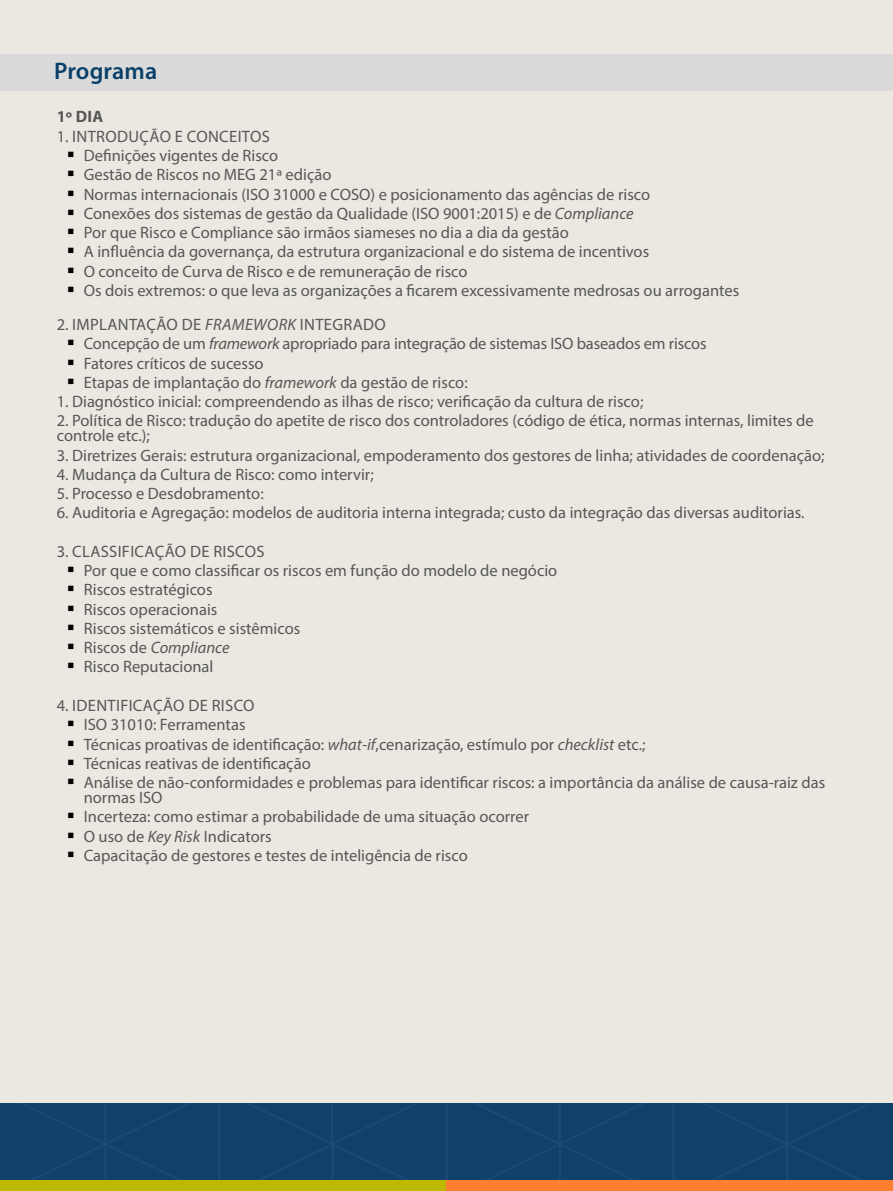
<style>
.page{position:relative;width:893px;height:1191px;background:#ebe8e1}
.page>*{position:absolute;margin:0;border:0;box-sizing:border-box;transform-origin:0 0}
.t1{font:600 24px "Myriad Pro";letter-spacing:.005em;color:#094069}
.t2{font:16.5px/19.2px "Myriad Pro";color:#575756}
.t3{font:700 16.5px "Myriad Pro";color:#575756}
.s1{font-style:italic}
</style>
<div class="page">
<div style="left:0;top:1103px;width:893px;height:77px;background:#10416b"></div>
<div style="left:0;top:1180px;width:447px;height:11px;background:#bdb800"></div>
<div style="left:446px;top:1180px;width:447px;height:11px;background:#ff7f30"></div>
<div style="left:0;top:54px;width:893px;height:36px;background:#dadada"></div>
<h1 class="t1" style="left:54px;top:56px;width:105px">Programa</h1>
<p class="t3" style="left:57px;top:106px;width:48px">1º DIA</p>
<p class="t2" style="left:84px;top:126px;width:657px;text-indent:-27px">1. INTRODUÇÃO E CONCEITOS<br>Definições vigentes de Risco<br>Gestão de Riscos no MEG 21ª edição<br>Normas internacionais (ISO 31000 e COSO) e posicionamento das agências de risco<br>Conexões dos sistemas de gestão da Qualidade (ISO 9001:2015) e de <span class="s1">Compliance<br></span>Por que Risco e Compliance são irmãos siameses no dia a dia da gestão<br>A influência da governança, da estrutura organizacional e do sistema de incentivos<br>O conceito de Curva de Risco e de remuneração de risco<br>Os dois extremos: o que leva as organizações a ficarem excessivamente medrosas ou arrogantes</p>
<p class="t2" style="left:84px;top:315px;width:624px;text-indent:-27px">2. IMPLANTAÇÃO DE <span class="s1">FRAMEWORK</span> INTEGRADO<br>Concepção de um <span class="s1">framework</span> apropriado para integração de sistemas ISO baseados em riscos Fatores críticos de sucesso<br>Etapas de implantação do <span class="s1">framework</span> da gestão de risco:</p>
<p class="t2" style="left:57px;top:392px;width:588px">1. Diagnóstico inicial: compreendendo as ilhas de risco; verificação da cultura de risco;</p>
<p class="t2" style="left:57px;top:413px;width:758px;line-height:15px">2. Política de Risco: tradução do apetite de risco dos controladores (código de ética, normas internas, limites de controle etc.);</p>
<p class="t2" style="left:57px;top:445px;width:769px">3. Diretrizes Gerais: estrutura organizacional, empoderamento dos gestores de linha; atividades de coordenação;</p>
<p class="t2" style="left:57px;top:464px;width:319px">4. Mudança da Cultura de Risco: como intervir;</p>
<p class="t2" style="left:57px;top:484px;width:208px">5. Processo e Desdobramento:</p>
<p class="t2" style="left:57px;top:503px;width:749px">6. Auditoria e Agregação: modelos de auditoria interna integrada; custo da integração das diversas auditorias.</p>
<p class="t2" style="left:84px;top:541px;width:475px;text-indent:-27px">3. CLASSIFICAÇÃO DE RISCOS<br>Por que e como classificar os riscos em função do modelo de negócio<br>Riscos estratégicos<br>Riscos operacionais<br>Riscos sistemáticos e sistêmicos<br>Riscos de <span class="s1">Compliance<br></span>Risco Reputacional</p>
<p class="t2" style="left:84px;top:695px;width:743px;text-indent:-27px">4. IDENTIFICAÇÃO DE RISCO<br>ISO 31010: Ferramentas<br>Técnicas proativas de identificação: <span class="s1">what-if</span>,cenarização, estímulo por <span class="s1">checklist</span> etc.;<br>Técnicas reativas de identificação<br>Análise de não-conformidades e problemas para identificar riscos: a importância da análise de causa-raiz das</p>
<p class="t2" style="left:84px;top:787px;width:447px">normas ISO<br>Incerteza: como estimar a probabilidade de uma situação ocorrer O uso de <span class="s1">Key Risk</span> Indicators<br>Capacitação de gestores e testes de inteligência de risco</p>
</div>
